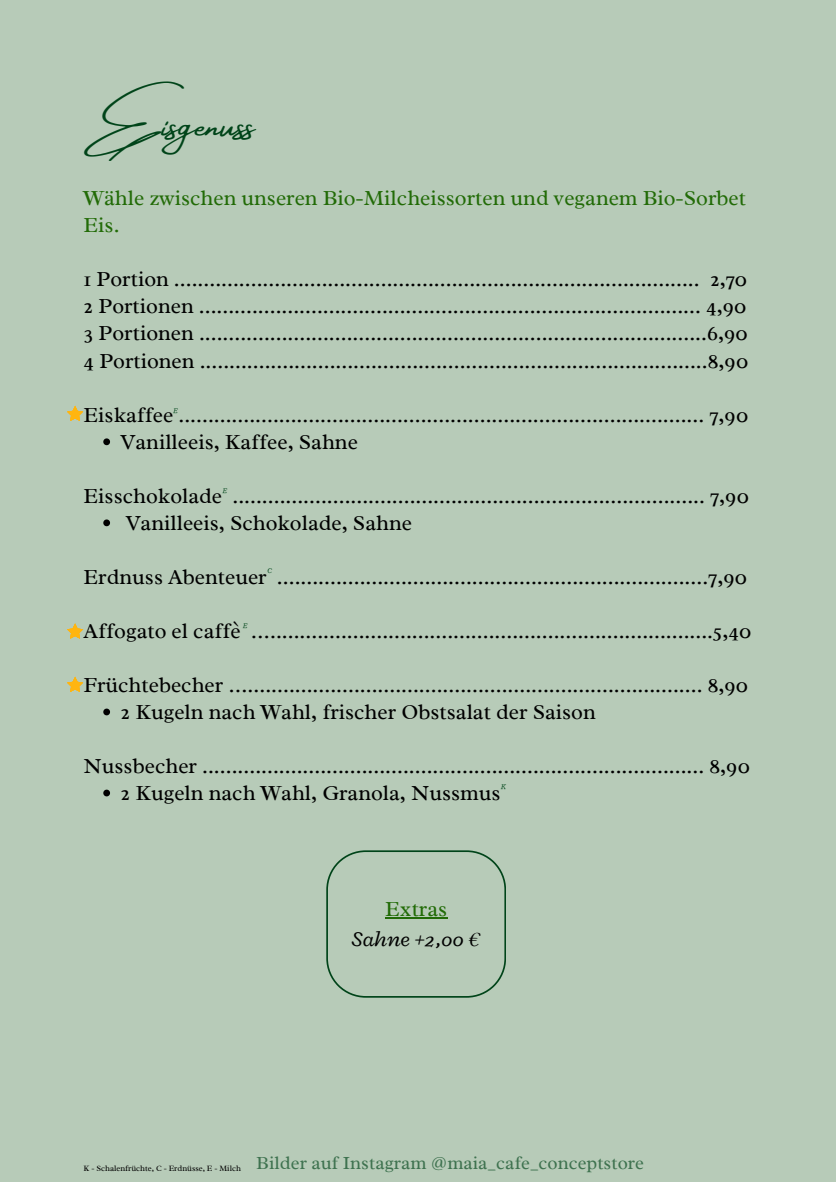
<style>
.page{position:relative;width:836px;height:1182px;background:#fff}
.page>*{position:absolute;margin:0;border:0;box-sizing:border-box;transform-origin:0 0}
.t1{font:40.5px "Amsterdam Four";color:#004419}
.t2{font:21.75px/27px "Radley";color:#000;text-align:justify}
.t3{font:21.75px/27px "Radley";color:#226b07}
.t4{font:italic 21.75px/29.8px "Radley";color:#000;text-align:center}
.t5{font:18.75px "Radley";color:#004419}
.t6{font:8.25px "Radley";color:#000}
.t7{font:italic 7.5px "Radley";color:#004419}
.s1{font-style:normal;color:#226b07}
</style>
<div class="page">
<div style="left:0;top:0;width:835px;height:1181px;background:#b7cbb8"></div>
<svg style="left:326px;top:850px;width:179px;height:147px"></svg>
<hr style="left:385px;top:917px;width:62px;height:1px;background:#226b07">
<svg style="left:103px;top:438px;width:7px;height:7px"></svg>
<svg style="left:103px;top:519px;width:7px;height:7px"></svg>
<svg style="left:103px;top:708px;width:7px;height:7px"></svg>
<svg style="left:103px;top:789px;width:7px;height:7px"></svg>
<svg style="left:67px;top:406px;width:16px;height:15px"></svg>
<svg style="left:67px;top:623px;width:16px;height:15px"></svg>
<svg style="left:67px;top:676px;width:16px;height:16px"></svg>
<h2 class="t1" style="left:84px;top:102px;width:173px">Eisgenuss</h2>
<h2 class="t3" style="left:84px;top:185px;width:663px">Wähle zwischen unseren Bio-Milcheissorten und veganem Bio-Sorbet<br>Eis.</h2>
<h2 class="t2" style="left:84px;top:266px;width:666px">1 Portion ......................................................................................... 2,70<br>2 Portionen ..................................................................................... 4,90<br>3 Portionen ......................................................................................6,90<br>4 Portionen ......................................................................................8,90</h2>
<p class="t2" style="left:84px;top:401px;width:666px">Eiskaffee ......................................................................................... 7,90</p>
<h2 class="t2" style="left:120px;top:428px;width:239px">Vanilleeis, Kaffee, Sahne</h2>
<p class="t2" style="left:84px;top:482px;width:666px">Eisschokolade ................................................................................ 7,90</p>
<h2 class="t2" style="left:126px;top:509px;width:288px">Vanilleeis, Schokolade, Sahne</h2>
<h2 class="t2" style="left:84px;top:563px;width:664px">Erdnuss Abenteuer .........................................................................7,90</h2>
<h2 class="t2" style="left:84px;top:617px;width:669px">Affogato el caffè …...........................................................................5,40</h2>
<p class="t2" style="left:84px;top:671px;width:666px">Früchtebecher …............................................................................. 8,90</p>
<h2 class="t2" style="left:120px;top:698px;width:476px">2 Kugeln nach Wahl, frischer Obstsalat der Saison</h2>
<p class="t2" style="left:84px;top:752px;width:667px">Nussbecher ..................................................................................... 8,90</p>
<p class="t2" style="left:120px;top:779px;width:381px">2 Kugeln nach Wahl, Granola, Nussmus</p>
<h2 class="t7" style="left:173px;top:405px;width:6px">E</h2>
<p class="t7" style="left:223px;top:486px;width:6px">E</p>
<h3 class="t7" style="left:267px;top:565px;width:6px">C</h3>
<p class="t7" style="left:243px;top:621px;width:6px">E</p>
<p class="t7" style="left:501px;top:781px;width:6px">K</p>
<h1 class="t4" style="left:351px;top:893px;width:130px"><span class="s1">Extras<br></span>Sahne +2,00 €</h1>
<p class="t6" style="left:84px;top:1162px;width:159px">K - Schalenfrüchte, C - Erdnüsse, E - Milch</p>
<p class="t5" style="left:256px;top:1150px;width:389px">Bilder auf Instagram @maia_cafe_conceptstore</p>
</div>
